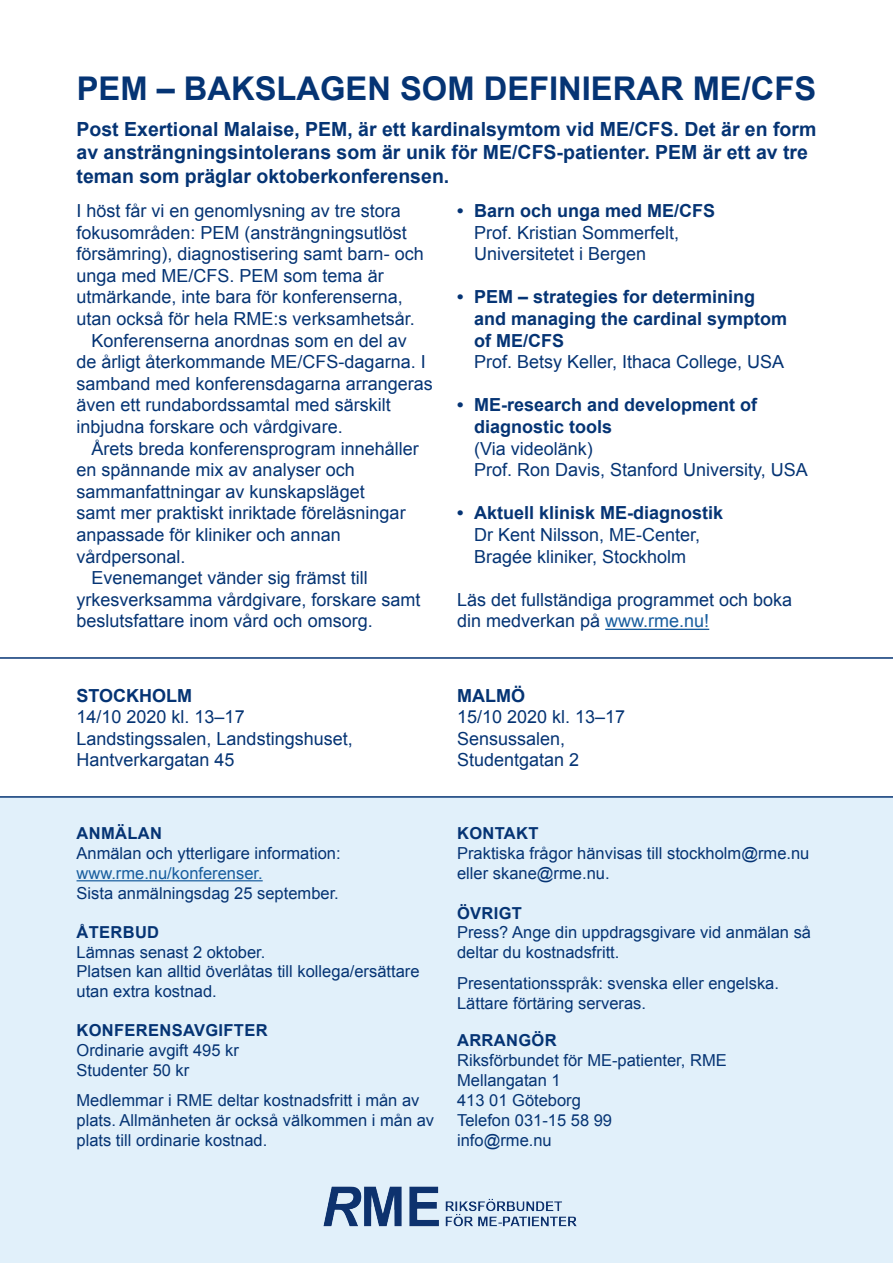
<style>
.page{position:relative;width:893px;height:1263px;background:#fff}
.page>*{position:absolute;margin:0;border:0;box-sizing:border-box;transform-origin:0 0}
.t1{font:700 32.7px "Arial";color:#053474}
.t2{font:700 19.5px/23.4px "Arial";color:#053474}
.t3{font:18px/21.6px "Arial";color:#053474}
.t4{font:700 18px/21.6px "Arial";color:#053474}
.t5{font:16.5px/19.8px "Arial";color:#053474}
.t6{font:700 16.5px "Arial";letter-spacing:.02em;color:#053474}
.t7{font:16.5px "Arial";color:#175d9e}
.s1{color:#175d9e}
</style>
<div class="page">
<div style="left:0;top:798px;width:893px;height:465px;background:#e1f0fa"></div>
<img style="left:323px;top:1186px;width:254px;height:41px">
<hr style="left:605px;top:629px;width:104px;height:1px;background:#175d9e">
<hr style="left:77px;top:880px;width:186px;height:1px;background:#175d9e">
<hr style="left:0;top:657px;width:893px;height:2px;background:#053474">
<hr style="left:0;top:796px;width:893px;height:2px;background:#053474">
<p class="t1" style="left:77px;top:67px;width:741px">PEM – BAKSLAGEN SOM DEFINIERAR ME/CFS</p>
<p class="t2" style="left:77px;top:118px;width:741px">Post Exertional Malaise, PEM, är ett kardinalsymtom vid ME/CFS. Det är en form av ansträngningsintolerans som är unik för ME/CFS-patienter. PEM är ett av tre teman som präglar oktoberkonferensen.</p>
<p class="t3" style="left:77px;top:200px;width:349px">I höst får vi en genomlysning av tre stora fokusområden: PEM (ansträngningsutlöst försämring), diagnostisering samt barn- och unga med ME/CFS. PEM som tema är utmärkande, inte bara för konferenserna, utan också för hela RME:s verksamhetsår.</p>
<p class="t3" style="left:77px;top:330px;width:358px;text-indent:15px">Konferenserna anordnas som en del av<br>de årligt återkommande ME/CFS-dagarna. I samband med konferensdagarna arrangeras även ett rundabordssamtal med särskilt inbjudna forskare och vårdgivare.</p>
<p class="t3" style="left:77px;top:438px;width:344px;text-indent:15px">Årets breda konferensprogram innehåller en spännande mix av analyser och sammanfattningar av kunskapsläget<br>samt mer praktiskt inriktade föreläsningar anpassade för kliniker och annan vårdpersonal.</p>
<p class="t3" style="left:77px;top:567px;width:346px;text-indent:15px">Evenemanget vänder sig främst till yrkesverksamma vårdgivare, forskare samt beslutsfattare inom vård och omsorg.</p>
<p class="t4" style="left:77px;top:685px;width:117px">STOCKHOLM</p>
<p class="t3" style="left:77px;top:706px;width:170px">14/10 2020 kl. 13–17</p>
<p class="t3" style="left:77px;top:728px;width:278px">Landstingssalen, Landstingshuset,</p>
<p class="t3" style="left:77px;top:749px;width:160px">Hantverkargatan 45</p>
<p class="t6" style="left:77px;top:823px;width:87px">ANMÄLAN</p>
<p class="t5" style="left:77px;top:844px;width:266px">Anmälan och ytterligare information:</p>
<p class="t7" style="left:77px;top:862px;width:188px">www.rme.nu/konferenser.</p>
<p class="t5" style="left:77px;top:883px;width:264px">Sista anmälningsdag 25 september.</p>
<p class="t6" style="left:77px;top:921px;width:84px">ÅTERBUD</p>
<p class="t5" style="left:77px;top:942px;width:190px">Lämnas senast 2 oktober.</p>
<p class="t5" style="left:77px;top:962px;width:344px">Platsen kan alltid överlåtas till kollega/ersättare utan extra kostnad.</p>
<p class="t6" style="left:77px;top:1019px;width:193px">KONFERENSAVGIFTER</p>
<p class="t5" style="left:77px;top:1040px;width:164px">Ordinarie avgift 495 kr</p>
<p class="t5" style="left:77px;top:1060px;width:114px">Studenter 50 kr</p>
<p class="t5" style="left:77px;top:1091px;width:359px">Medlemmar i RME deltar kostnadsfritt i mån av plats. Allmänheten är också välkommen i mån av plats till ordinarie kostnad.</p>
<p class="t4" style="left:457px;top:200px;width:260px">• Barn och unga med ME/CFS</p>
<p class="t3" style="left:474px;top:222px;width:207px">Prof. Kristian Sommerfelt,</p>
<p class="t3" style="left:474px;top:243px;width:174px">Universitetet i Bergen</p>
<p class="t4" style="left:474px;top:287px;width:315px;text-indent:-17px">• PEM – strategies for determining and managing the cardinal symptom of ME/CFS</p>
<p class="t3" style="left:474px;top:351px;width:312px">Prof. Betsy Keller, Ithaca College, USA</p>
<p class="t4" style="left:474px;top:395px;width:285px;text-indent:-17px">• ME-research and development of diagnostic tools</p>
<p class="t3" style="left:474px;top:438px;width:120px">(Via videolänk)</p>
<p class="t3" style="left:474px;top:459px;width:335px">Prof. Ron Davis, Stanford University, USA</p>
<p class="t4" style="left:457px;top:503px;width:268px">• Aktuell klinisk ME-diagnostik</p>
<p class="t3" style="left:474px;top:524px;width:228px">Dr Kent Nilsson, ME-Center,</p>
<p class="t3" style="left:474px;top:546px;width:214px">Bragée kliniker, Stockholm</p>
<p class="t3" style="left:457px;top:589px;width:337px">Läs det fullständiga programmet och boka din medverkan på <span class="s1">www.rme.nu!</span></p>
<p class="t4" style="left:457px;top:685px;width:69px">MALMÖ</p>
<p class="t3" style="left:457px;top:706px;width:170px">15/10 2020 kl. 13–17</p>
<p class="t3" style="left:457px;top:728px;width:110px">Sensussalen,</p>
<p class="t3" style="left:457px;top:749px;width:124px">Studentgatan 2</p>
<p class="t6" style="left:457px;top:823px;width:83px">KONTAKT</p>
<p class="t5" style="left:457px;top:844px;width:354px">Praktiska frågor hänvisas till stockholm@rme.nu</p>
<p class="t5" style="left:457px;top:863px;width:154px">eller skane@rme.nu.</p>
<p class="t6" style="left:457px;top:902px;width:66px">ÖVRIGT</p>
<p class="t5" style="left:457px;top:923px;width:356px">Press? Ange din uppdragsgivare vid anmälan så deltar du kostnadsfritt.</p>
<p class="t5" style="left:457px;top:973px;width:323px">Presentationsspråk: svenska eller engelska.</p>
<p class="t5" style="left:457px;top:993px;width:190px">Lättare förtäring serveras.</p>
<p class="t6" style="left:457px;top:1030px;width:101px">ARRANGÖR</p>
<p class="t5" style="left:457px;top:1051px;width:271px">Riksförbundet för ME-patienter, RME</p>
<p class="t5" style="left:457px;top:1070px;width:105px">Mellangatan 1</p>
<p class="t5" style="left:457px;top:1090px;width:125px">413 01 Göteborg</p>
<p class="t5" style="left:457px;top:1110px;width:157px">Telefon 031-15 58 99</p>
<p class="t5" style="left:457px;top:1130px;width:96px">info@rme.nu</p>
</div>
